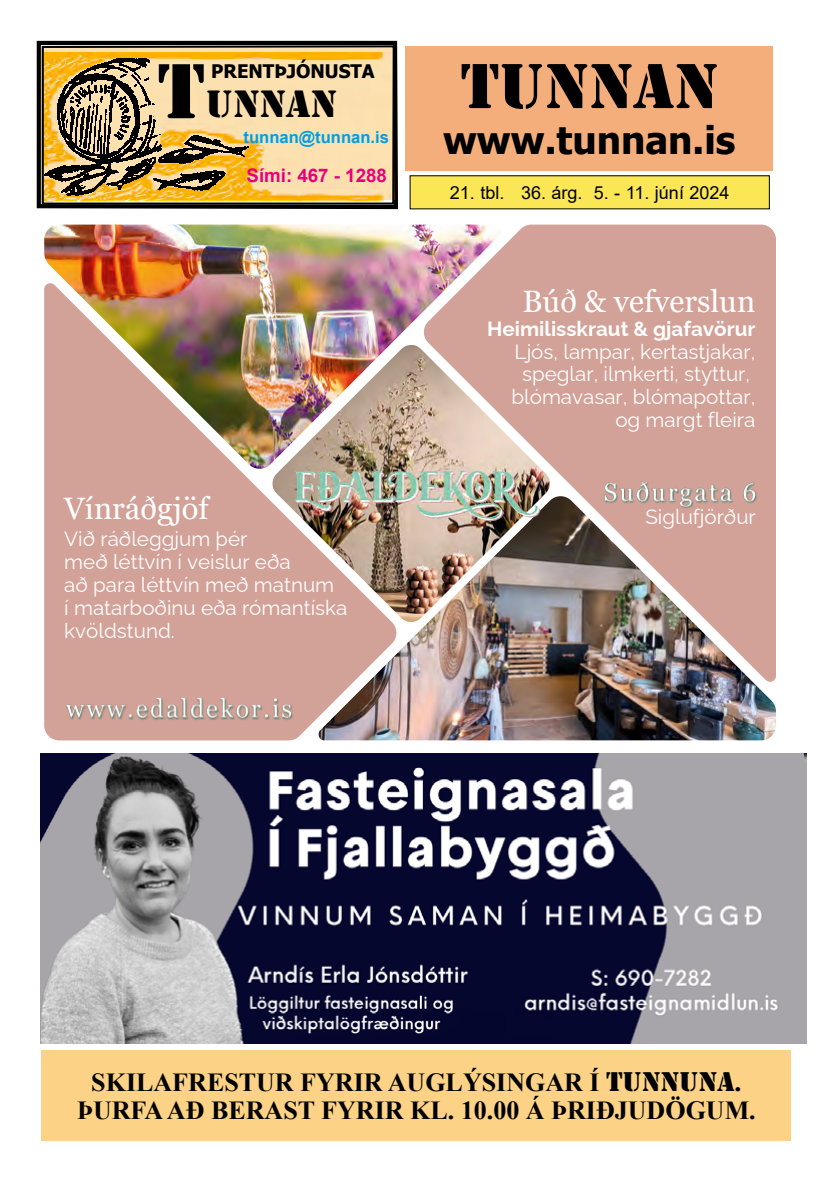
<style>
.page{position:relative;width:840px;height:1191px;background:#fff}
.page>*{position:absolute;margin:0;border:0;box-sizing:border-box;transform-origin:0 0}
.t1{font:66px "Stencil";color:#000}
.t2{font:39.4px "Stencil";color:#000}
.t3{font:700 38px "Tahoma";color:#000}
.t4{font:30.8px "Georgia Pro";color:#fff}
.t5{font:700 26px/28px "Times New Roman";color:#000;text-align:center}
.t6{font:20.6px/23.2px "Raleway";color:#fff;text-align:right}
.t7{font:700 20.6px "Raleway";color:#fff}
.t8{font:700 18.6px "Tahoma";color:#000}
.t9{font:700 18.6px "Arial";color:#e6007d}
.t10{font:18px "Arial";color:#000}
.t11{font:700 16.6px "Arial";color:#009fe3}
.s1{font-size:81px}
.s2{font-family:"Stencil";font-weight:400;font-size:28px}
.s3{font-size:28px}
</style>
<div class="page">
<div style="left:42px;top:1050px;width:748px;height:90px;background:#fbd286"></div>
<svg style="left:36px;top:40px;width:362px;height:170px;background:#c3a871"></svg>
<div style="left:410px;top:176px;width:358px;height:33px;background:#fbe756"></div>
<div style="left:405px;top:46px;width:367px;height:125px;background:#f4ae7c"></div>
<img style="left:41px;top:753px;width:764px;height:290px">
<img style="left:396px;top:627px;width:379px;height:113px">
<svg style="left:44px;top:469px;width:352px;height:271px;background:#cfa198"></svg>
<img style="left:423px;top:225px;width:352px;height:456px">
<img style="left:44px;top:225px;width:457px;height:244px">
<img style="left:271px;top:345px;width:280px;height:277px">
<img style="left:284px;top:459px;width:263px;height:67px">
<img style="left:60px;top:693px;width:237px;height:30px">
<img style="left:599px;top:477px;width:161px;height:34px">
<p class="t8" style="left:211px;top:58px;width:165px">PRENTÞJÓNUSTA</p>
<h2 class="t2" style="left:157px;top:81px;width:76px"><span class="s1">T</span>UNNAN</h2>
<p class="t11" style="left:243px;top:125px;width:147px">tunnan@tunnan.is</p>
<p class="t9" style="left:246px;top:162px;width:142px">Sími: 467 - 1288</p>
<h3 class="t4" style="left:64px;top:491px;width:146px">Vínráðgjöf</h3>
<p class="t6" style="left:64px;top:524px;width:284px;text-align:left">Við ráðleggjum þér<br>með léttvín í veislur eða<br>að para léttvín með matnum<br>í matarboðinu eða rómantíska kvöldstund.</p>
<h1 class="t1" style="left:460px;top:48px;width:84px">TUNNAN</h1>
<h3 class="t3" style="left:443px;top:113px;width:294px">www.tunnan.is</h3>
<p class="t10" style="left:449px;top:180px;width:281px">21. tbl. 36. árg. 5. - 11. júní 2024</p>
<h3 class="t4" style="left:522px;top:283px;width:234px">Búð &amp; vefverslun</h3>
<p class="t7" style="left:487px;top:312px;width:269px">Heimilisskraut &amp; gjafavörur</p>
<p class="t6" style="left:511px;top:337px;width:245px">Ljós, lampar, kertastjakar, speglar, ilmkerti, styttur, blómavasar, blómapottar, og margt fleira</p>
<p class="t6" style="left:645px;top:503px;width:112px">Siglufjörður</p>
<p class="t5" style="left:77px;top:1067px;width:679px">SKILAFRESTUR FYRIR AUGLÝSINGAR Í <span class="s2">TUNNUNA</span><span class="s3">.<br></span>ÞURFA AÐ BERAST FYRIR KL. 10.00 Á ÞRIÐJUDÖGUM.</p>
</div>
